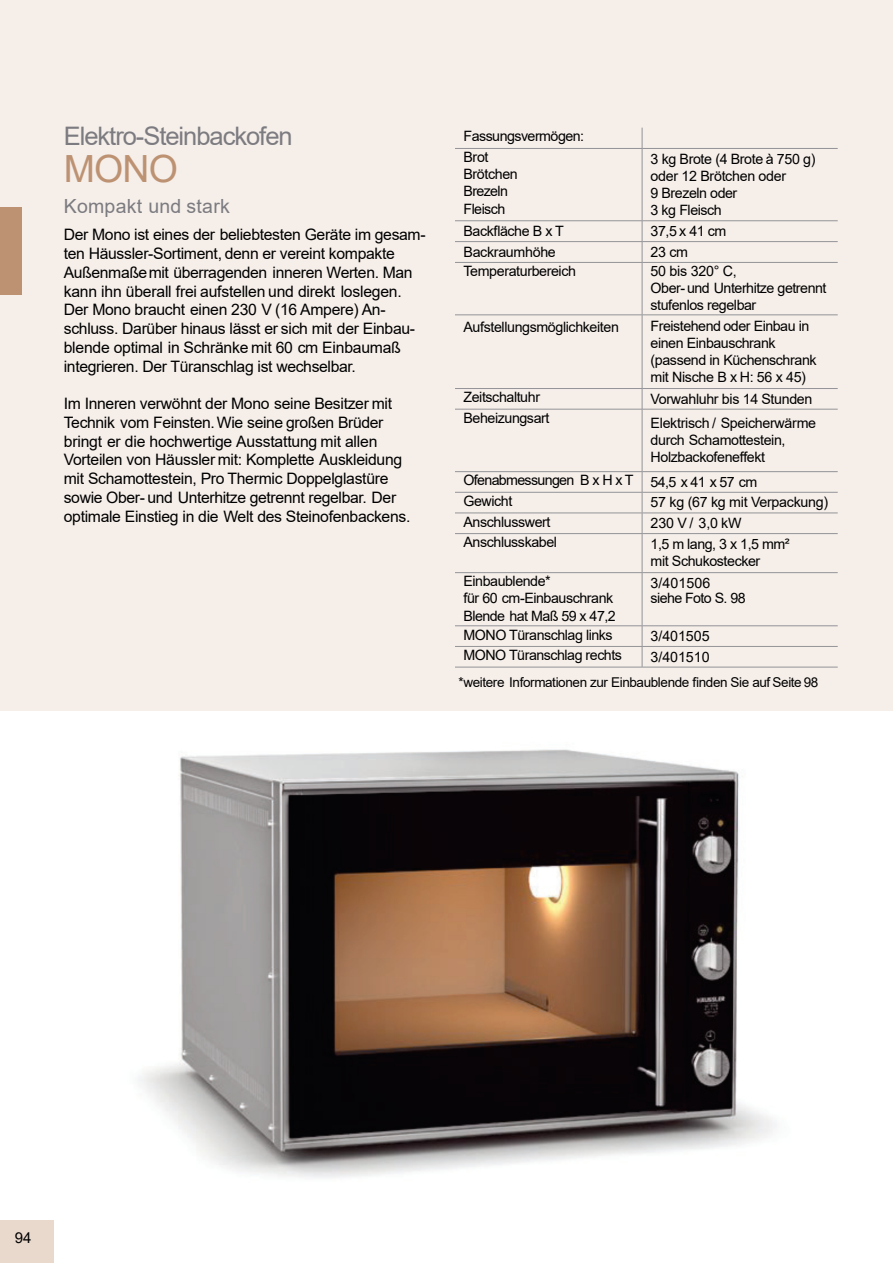
<style>
.page{position:relative;width:893px;height:1263px;background:#fff}
.page>*{position:absolute;margin:0;border:0;box-sizing:border-box;transform-origin:0 0}
.t1{font:37.5px "Arial";color:#bd9272}
.t2{font:25.5px "Arial";letter-spacing:-.04em;color:#7c7b80}
.t3{font:19.5px "Arial";letter-spacing:.015em;color:#7c7b80}
.t4{font:15.75px/18.8px "Arial";letter-spacing:-.02em;color:#000}
.t5{font:15px "Arial";color:#000}
.t6{font:14.25px/17.1px "Arial";letter-spacing:-.03em;color:#000}
.t7{font:13.5px "Arial";letter-spacing:-.03em;color:#000}
</style>
<div class="page">
<div style="left:0;top:0;width:892px;height:710px;background:#f5eee9"></div>
<svg style="left:641px;top:128px;width:1px;height:20px"></svg>
<hr style="left:455px;top:148px;width:187px;height:1px;background:#949498">
<hr style="left:642px;top:148px;width:195px;height:1px;background:#949498">
<hr style="left:641px;top:149px;width:1px;height:71px;background:#949498">
<hr style="left:455px;top:220px;width:187px;height:1px;background:#949498">
<hr style="left:642px;top:220px;width:195px;height:1px;background:#949498">
<hr style="left:455px;top:241px;width:187px;height:1px;background:#949498">
<hr style="left:642px;top:241px;width:195px;height:1px;background:#949498">
<svg style="left:641px;top:221px;width:1px;height:41px"></svg>
<hr style="left:455px;top:262px;width:187px;height:1px;background:#949498">
<hr style="left:642px;top:262px;width:195px;height:1px;background:#949498">
<hr style="left:641px;top:262px;width:1px;height:52px;background:#949498">
<hr style="left:455px;top:314px;width:187px;height:1px;background:#949498">
<hr style="left:642px;top:314px;width:195px;height:1px;background:#949498">
<hr style="left:641px;top:315px;width:1px;height:73px;background:#949498">
<hr style="left:455px;top:388px;width:187px;height:1px;background:#949498">
<hr style="left:642px;top:388px;width:195px;height:1px;background:#949498">
<svg style="left:641px;top:389px;width:1px;height:20px"></svg>
<hr style="left:455px;top:409px;width:187px;height:1px;background:#949498">
<hr style="left:642px;top:409px;width:195px;height:1px;background:#949498">
<hr style="left:641px;top:409px;width:1px;height:62px;background:#949498">
<hr style="left:455px;top:471px;width:187px;height:1px;background:#949498">
<hr style="left:642px;top:471px;width:195px;height:1px;background:#949498">
<hr style="left:455px;top:492px;width:187px;height:1px;background:#949498">
<hr style="left:642px;top:492px;width:195px;height:1px;background:#949498">
<hr style="left:455px;top:512px;width:187px;height:1px;background:#949498">
<hr style="left:642px;top:512px;width:195px;height:1px;background:#949498">
<svg style="left:641px;top:472px;width:1px;height:61px"></svg>
<hr style="left:455px;top:533px;width:187px;height:1px;background:#949498">
<hr style="left:642px;top:533px;width:195px;height:1px;background:#949498">
<hr style="left:641px;top:533px;width:1px;height:39px;background:#949498">
<hr style="left:455px;top:572px;width:187px;height:1px;background:#949498">
<hr style="left:642px;top:572px;width:195px;height:1px;background:#949498">
<hr style="left:641px;top:572px;width:1px;height:53px;background:#949498">
<hr style="left:455px;top:625px;width:187px;height:1px;background:#949498">
<hr style="left:642px;top:625px;width:195px;height:1px;background:#949498">
<hr style="left:455px;top:646px;width:187px;height:1px;background:#949498">
<hr style="left:642px;top:646px;width:195px;height:1px;background:#949498">
<svg style="left:641px;top:626px;width:1px;height:40px"></svg>
<hr style="left:455px;top:666px;width:187px;height:1px;background:#949498">
<hr style="left:642px;top:666px;width:195px;height:1px;background:#949498">
<div style="left:0;top:207px;width:21px;height:87px;background:#bd9272"></div>
<img style="left:53px;top:749px;width:724px;height:491px">
<div style="left:0;top:1220px;width:53px;height:42px;background:#e9d9cd"></div>
<h2 class="t2" style="left:64px;top:126px;width:230px">Elektro-Steinbackofen</h2>
<h1 class="t1" style="left:64px;top:155px;width:116px">MONO</h1>
<h3 class="t3" style="left:64px;top:199px;width:167px">Kompakt und stark</h3>
<p class="t4" style="left:64px;top:227px;width:363px">Der Mono ist eines der beliebtesten Geräte im gesam&shy;ten Häussler-Sortiment, denn er vereint kompakte Außenmaßemit überragenden inneren Werten. Man kann ihn überall frei aufstellen und direkt loslegen.<br>Der Mono braucht einen 230 V (16 Ampere) An&shy;schluss. Darüber hinaus lässt er sich mit der Einbau&shy;blende optimal in Schränke mit 60 cm Einbaumaß integrieren. Der Türanschlag ist wechselbar.</p>
<p class="t4" style="left:64px;top:395px;width:348px">Im Inneren verwöhnt der Mono seine Besitzer mit Technik vom Feinsten.Wie seine großen Brüder bringt er die hochwertige Ausstattung mit allen Vorteilen von Häussler mit: Komplette Auskleidung mit Schamottestein, Pro Thermic Doppelglastüre sowie Ober- und Unterhitze getrennt regelbar. Der optimale Einstieg in die Welt des Steinofenbackens.</p>
<p class="t6" style="left:463px;top:127px;width:122px;line-height:20.9px">Fassungsvermögen:<br>Brot</p>
<p class="t6" style="left:463px;top:167px;width:56px">Brötchen<br>Brezeln<br>Fleisch</p>
<p class="t6" style="left:650px;top:151px;width:166px">3 kg Brote (4 Brote à 750 g) oder 12 Brötchen oder<br>9 Brezeln oder<br>3 kg Fleisch</p>
<p class="t6" style="left:463px;top:224px;width:102px">Backfläche B x T</p>
<p class="t6" style="left:650px;top:224px;width:77px">37,5 x 41 cm</p>
<p class="t6" style="left:463px;top:244px;width:94px">Backraumhöhe</p>
<p class="t6" style="left:650px;top:244px;width:39px">23 cm</p>
<p class="t6" style="left:463px;top:264px;width:114px">Temperaturbereich</p>
<p class="t6" style="left:650px;top:264px;width:177px">50 bis 320° C,<br>Ober- und Unterhitze getrennt stufenlos regelbar</p>
<p class="t6" style="left:463px;top:319px;width:157px">Aufstellungsmöglichkeiten</p>
<p class="t6" style="left:650px;top:318px;width:167px">Freistehend oder Einbau in einen Einbauschrank (passend in Küchenschrank mit Nische B x H: 56 x 45)</p>
<p class="t6" style="left:463px;top:390px;width:78px">Zeitschaltuhr</p>
<p class="t6" style="left:650px;top:391px;width:163px">Vorwahluhr bis 14 Stunden</p>
<p class="t6" style="left:463px;top:410px;width:87px">Beheizungsart</p>
<p class="t6" style="left:650px;top:416px;width:167px">Elektrisch / Speicherwärme durch Schamottestein,<br>Holzbackofeneffekt</p>
<p class="t6" style="left:463px;top:471px;width:295px;line-height:20.7px">Ofenabmessungen B x H x T 54,5 x 41 x 57 cm<br>Gewicht</p>
<p class="t6" style="left:650px;top:495px;width:179px">57 kg (67 kg mit Verpackung)</p>
<p class="t6" style="left:463px;top:514px;width:88px">Anschlusswert</p>
<p class="t6" style="left:650px;top:515px;width:92px">230 V / 3,0 kW</p>
<p class="t6" style="left:463px;top:535px;width:95px">Anschlusskabel</p>
<p class="t6" style="left:650px;top:537px;width:140px">1,5 m lang, 3 x 1,5 mm² mit Schukostecker</p>
<p class="t6" style="left:463px;top:574px;width:154px">Einbaublende*<br>für 60 cm-Einbauschrank<br>Blende hat Maß 59 x 47,2</p>
<p class="t6" style="left:650px;top:576px;width:96px;line-height:15.6px">3/401506 siehe Foto S. 98</p>
<p class="t6" style="left:463px;top:627px;width:151px">MONO Türanschlag links</p>
<p class="t6" style="left:650px;top:628px;width:61px">3/401505</p>
<p class="t6" style="left:463px;top:648px;width:160px">MONO Türanschlag rechts</p>
<p class="t6" style="left:650px;top:649px;width:61px">3/401510</p>
<p class="t7" style="left:458px;top:677px;width:361px">*weitere Informationen zur Einbaublende finden Sie auf Seite 98</p>
<p class="t5" style="left:15px;top:1232px;width:18px">94</p>
</div>
